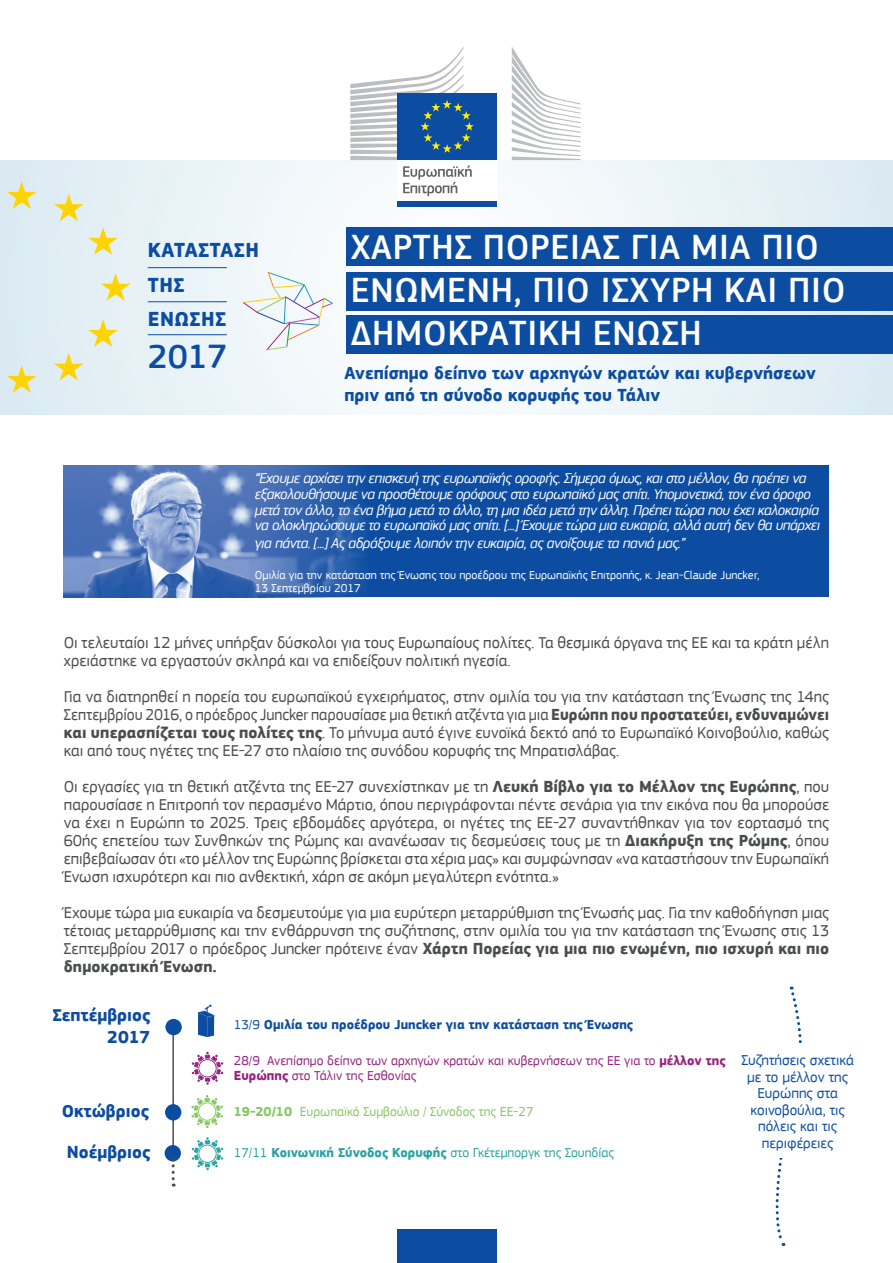
<style>
.page{position:relative;width:893px;height:1263px;background:#fff}
.page>*{position:absolute;margin:0;border:0;box-sizing:border-box;transform-origin:0 0}
.t1{font:500 36px/43.2px "EC Square Sans Pro";letter-spacing:.02em;color:#fff}
.t2{font:500 34.65px "EC Square Sans Pro";color:#0d4da1}
.t3{font:700 21px/35.7px "EC Square Sans Pro";letter-spacing:.02em;color:#0d4da1}
.t4{font:700 18px/21.6px "EC Square Sans Pro";color:#0d4da1;text-align:right}
.t5{font:16.5px/18px "EC Square Sans Pro";letter-spacing:.005em;color:#4b4c4d;text-align:justify}
.t6{font:italic 15px/15.8px "EC Square Sans Pro";letter-spacing:-.03em;color:#fff}
.t7{font:15px/16.5px "EC Square Sans Pro";color:#0d4da1;text-align:center}
.t8{font:13.5px/15px "EC Square Sans Pro";color:#972280}
.t9{font:13.5px "EC Square Sans Pro";color:#2aa2a0}
.t10{font:700 13.5px "EC Square Sans Pro";color:#0d4da1}
.t11{font:13.5px "EC Square Sans Pro";color:#87c765}
.t12{font:12px/13.5px "EC Square Sans Pro";color:#fff}
.s1{font-weight:700}
.s2{font-weight:400}
</style>
<div class="page">
<svg style="left:0;top:160px;width:893px;height:255px"></svg>
<svg style="left:7px;top:181px;width:30px;height:28px"></svg>
<svg style="left:7px;top:365px;width:30px;height:28px"></svg>
<svg style="left:54px;top:353px;width:30px;height:28px"></svg>
<svg style="left:88px;top:319px;width:30px;height:28px"></svg>
<svg style="left:101px;top:273px;width:29px;height:28px"></svg>
<svg style="left:88px;top:227px;width:30px;height:28px"></svg>
<svg style="left:54px;top:194px;width:30px;height:27px"></svg>
<div style="left:347px;top:228px;width:546px;height:38px;background:#0d4da1"></div>
<div style="left:347px;top:272px;width:546px;height:38px;background:#0d4da1"></div>
<div style="left:347px;top:316px;width:546px;height:38px;background:#0d4da1"></div>
<div style="left:64px;top:466px;width:765px;height:131px;background:#0d4da1"></div>
<img style="left:64px;top:466px;width:299px;height:131px">
<svg style="left:242px;top:271px;width:91px;height:80px"></svg>
<hr style="left:172px;top:1022px;width:2px;height:136px;background:#4b4c4d">
<svg style="left:775px;top:986px;width:27px;height:260px"></svg>
<div style="left:165px;top:1019px;width:17px;height:16px;background:#0d4da1;border-radius:50%"></div>
<div style="left:732px;top:1044px;width:131px;height:114px;background:#fff"></div>
<svg style="left:192px;top:1052px;width:31px;height:33px"></svg>
<svg style="left:198px;top:1004px;width:17px;height:33px"></svg>
<svg style="left:192px;top:1137px;width:31px;height:33px"></svg>
<div style="left:165px;top:1145px;width:16px;height:16px;background:#0d4da1;border-radius:50%"></div>
<svg style="left:172px;top:1158px;width:3px;height:28px"></svg>
<svg style="left:191px;top:1095px;width:32px;height:33px"></svg>
<div style="left:165px;top:1104px;width:16px;height:16px;background:#0d4da1;border-radius:50%"></div>
<hr style="left:148px;top:267px;width:79px;height:1px;background:#0d4da1">
<hr style="left:148px;top:301px;width:79px;height:1px;background:#0d4da1">
<hr style="left:148px;top:334px;width:79px;height:1px;background:#0d4da1">
<div style="left:397px;top:158px;width:100px;height:44px;background:#fff"></div>
<div style="left:397px;top:201px;width:100px;height:6px;background:#0d4da1"></div>
<svg style="left:512px;top:47px;width:69px;height:113px"></svg>
<div style="left:397px;top:94px;width:100px;height:66px;background:#0d4da1"></div>
<svg style="left:350px;top:47px;width:124px;height:149px"></svg>
<div style="left:397px;top:1229px;width:100px;height:34px;background:#0d4da1"></div>
<p class="t3" style="left:148px;top:232px;width:113px">ΚΑΤΑΣΤΑΣΗ<br>ΤΗΣ</p>
<p class="t3" style="left:148px;top:301px;width:80px">ΈΝΩΣΗΣ</p>
<h2 class="t2" style="left:148px;top:337px;width:81px">2017</h2>
<h1 class="t1" style="left:351px;top:226px;width:496px">ΧΆΡΤΗΣ ΠΟΡΕΊΑΣ ΓΙΑ ΜΙΑ ΠΙ Ο<br>ΕΝΩΜΈΝΗ, ΠΙΟ ΙΣΧΥΡΉ ΚΑΙ ΠΙΟ<br>ΔΗΜΟΚΡΑΤΙ ΚΉ ΈΝΩΣΗ</h1>
<p class="t4" style="left:344px;top:363px;width:473px;text-align:left">Ανεπίσημο δείπνο των αρχηγών κρατών και κυβερνήσεων πριν από τη σύνοδο κορυφής του Τάλιν</p>
<p class="t6" style="left:255px;top:470px;width:567px">“Έχουμε αρχίσει την επισκευή της ευρωπαϊκής οροφής. Σήμερα όμως, και στο μέλλον, θα πρέπει να εξακολουθήσουμε να προσθέτουμε ορόφους στο ευρωπαϊκό μας σπίτι. Υπομονετικά, τον ένα όροφο μετά τον άλλο, το ένα βήμα μετά το άλλο, τη μια ιδέα μετά την άλλη. Πρέπει τώρα που έχει καλοκαιρία να ολοκληρώσουμε το ευρωπαϊκό μας σπίτι. [...] Έχουμε τώρα μια ευκαιρία, αλλά αυτή δεν θα υπάρχει</p>
<p class="t6" style="left:255px;top:535px;width:432px">για πάντα. [...] Ας αδράξουμε λοιπόν την ευκαιρία, ας ανοίξουμε τα πανιά μας.”</p>
<p class="t12" style="left:255px;top:568px;width:506px">Ομιλία για την κατάσταση της Ένωσης του προέδρου της Ευρωπαϊκής Επιτροπής, κ. Jean-Claude Juncker,<br>13 Σεπτεμβρίου 2017</p>
<p class="t5" style="left:64px;top:634px;width:767px">Οι τελευταίοι 12 μήνες υπήρξαν δύσκολοι για τους Ευρωπαίους πολίτες. Τα θεσμικά όργανα της ΕΕ και τα κράτη μέλη χρειάστηκε να εργαστούν σκληρά και να επιδείξουν πολιτική ηγεσία.</p>
<p class="t5" style="left:64px;top:688px;width:767px">Για να διατηρηθεί η πορεία του ευρωπαϊκού εγχειρήματος, στην ομιλία του για την κατάσταση της Ένωσης της 14ης Σεπτεμβρίου 2016, ο πρόεδρος Juncker παρουσίασε μια θετική ατζέντα για μια <span class="s1">Eυρώπη που προστατεύει, ενδυναμώνει και υπερασπίζεται τους πολίτες της</span>. Το μήνυμα αυτό έγινε ευνοϊκά δεκτό από το Ευρωπαϊκό Κοινοβούλιο, καθώς και από τους ηγέτες της ΕΕ-27 στο πλαίσιο της συνόδου κορυφής της Μπρατισλάβας.</p>
<p class="t5" style="left:64px;top:778px;width:767px">Οι εργασίες για τη θετική ατζέντα της ΕΕ-27 συνεχίστηκαν με τη <span class="s1">Λευκή Βίβλο για το Μέλλον της Ευρώπης</span>, που παρουσίασε η Επιτροπή τον περασμένο Μάρτιο, όπου περιγράφονται πέντε σενάρια για την εικόνα που θα μπορούσε να έχει η Ευρώπη το 2025. Tρεις εβδομάδες αργότερα, οι ηγέτες της ΕΕ-27 συναντήθηκαν για τον εορτασμό της 60ής επετείου των Συνθηκών της Ρώμης και ανανέωσαν τις δεσμεύσεις τους με τη <span class="s1">Διακήρυξη της Ρώμης</span>, όπου επιβεβαίωσαν ότι «το μέλλον της Ευρώπης βρίσκεται στα χέρια μας» και συμφώνησαν «να καταστήσουν την Ευρωπαϊκή Ένωση ισχυρότερη και πιο ανθεκτική, χάρη σε ακόμη μεγαλύτερη ενότητα.»</p>
<p class="t5" style="left:64px;top:904px;width:767px">Έχουμε τώρα μια ευκαιρία να δεσμευτούμε για μια ευρύτερη μεταρρύθμιση της Ένωσής μας. Για την καθοδήγηση μιας τέτοιας μεταρρύθμισης και την ενθάρρυνση της συζήτησης, στην ομιλία του για την κατάσταση της Ένωσης στις 13<br>Σεπτεμβρίου 2017 ο πρόεδρος Juncker πρότεινε έναν <span class="s1">Χάρτη Πορείας για μια πιο ενωμένη, πιο ισχυρή και πιο δημοκρατική Ένωση.</span></p>
<p class="t4" style="left:52px;top:1005px;width:99px">Σεπτέμβριος<br>2017</p>
<p class="t10" style="left:234px;top:1016px;width:401px"><span class="s2">13/9</span> Ομιλία του προέδρου Juncker για την κατάσταση της Ένωσης</p>
<p class="t8" style="left:234px;top:1053px;width:493px">28/9 Ανεπίσημο δείπνο των αρχηγών κρατών και κυβερνήσεων της ΕΕ για το <span class="s1">μέλλον της<br>Ευρώπης</span> στο Τάλιν της Εσθονίας</p>
<p class="t11" style="left:234px;top:1104px;width:301px"><span class="s1">19-20/10</span> Ευρωπαϊκό Συμβούλιο / Σύνοδος της ΕΕ-27</p>
<p class="t9" style="left:234px;top:1144px;width:382px">17/11 <span class="s1">Κοινωνική Σύνοδος Κορυφής</span> στο Γκέτεμποργκ της Σουηδίας</p>
<p class="t7" style="left:741px;top:1052px;width:114px">Συζητήσεις σχετικά με το μέλλον της<br>Ευρώπης στα κοινοβούλια, τις πόλεις και τις περιφέρειες</p>
<p class="t4" style="left:62px;top:1101px;width:88px">Οκτώβριος</p>
<p class="t4" style="left:67px;top:1142px;width:85px">Νοέμβριος</p>
</div>
